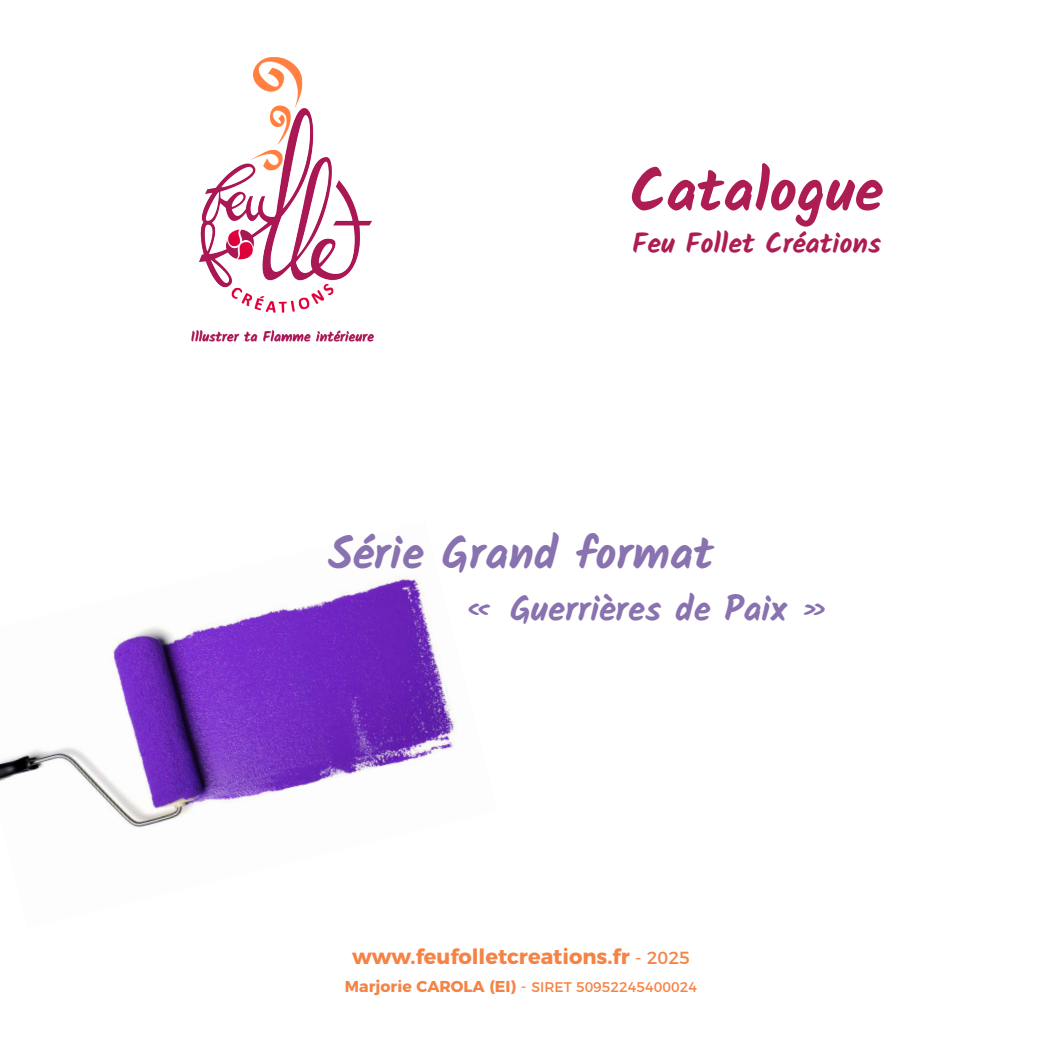
<style>
.page{position:relative;width:1042px;height:1042px;background:#fff}
.page>*{position:absolute;margin:0;border:0;box-sizing:border-box;transform-origin:0 0}
.t1{font:700 59.5px "Kalam";color:#ad1d54}
.t2{font:700 45.5px "Kalam";color:#8972b0}
.t3{font:700 35px "Kalam";color:#8972b0}
.t4{font:700 28px "Kalam";color:#ad1d54}
.t5{font:700 21px "Montserrat";color:#f58345}
.t6{font:14px "Montserrat";color:#f58345}
.s1{font-weight:400;font-size:17.5px}
.s2{font-weight:700;font-size:15.75px}
.s3{font-size:15.75px}
</style>
<div class="page">
<img style="left:0;top:576px;width:456px;height:252px">
<img style="left:199px;top:57px;width:173px;height:256px">
<img style="left:191px;top:330px;width:183px;height:12px">
<p class="t1" style="left:630px;top:156px;width:255px">Catalogue</p>
<p class="t4" style="left:632px;top:227px;width:250px">Feu Follet Créations</p>
<p class="t2" style="left:328px;top:527px;width:387px">Série Grand format</p>
<p class="t3" style="left:468px;top:588px;width:363px">« Guerrières de Paix »</p>
<p class="t5" style="left:352px;top:939px;width:339px">www.feufolletcreations.fr <span class="s1">- 2025</span></p>
<p class="t6" style="left:345px;top:976px;width:353px"><span class="s2">Marjorie CAROLA (EI)</span> <span class="s3">-</span> SIRET 50952245400024</p>
</div>
